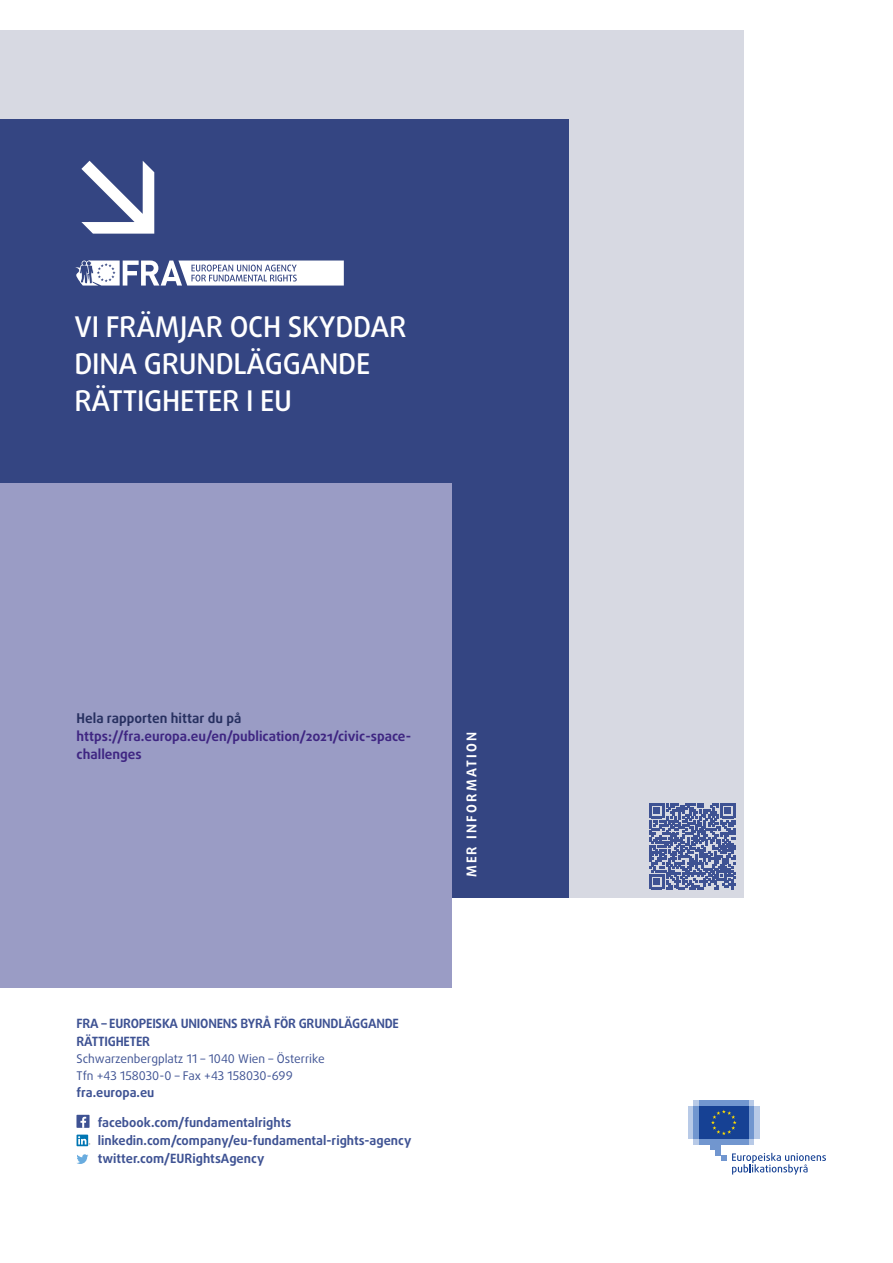
<style>
.page{position:relative;width:893px;height:1263px;background:#fff}
.page>*{position:absolute;margin:0;border:0;box-sizing:border-box;transform-origin:0 0}
.doc_title_end{font:500 28.5px/37px "Daxline Pro";letter-spacing:-.01em;color:#fff}
.end_body{font:700 13.5px/18px "Daxline Pro";color:#3f2682}
.end_title_2_break{font:700 13.5px "Daxline Pro";color:#273060}
.end_title_1{font:700 13.5px "Daxline Pro";letter-spacing:.16em;color:#fff}
.end_address_4{font:700 12.75px "Daxline Pro";color:#3e5293}
.end_address_1{font:700 12.75px/18px "Daxline Pro";letter-spacing:-.015em;color:#3e5293}
.end_address_3{font:700 12.75px "Daxline Pro";color:#3e5293}
.end_address_2{font:12px "Daxline Pro";color:#3e5293}
</style>
<div class="page">
<div style="left:0;top:30px;width:743px;height:868px;background:#d7d9e2"></div>
<div style="left:0;top:119px;width:569px;height:779px;background:#344582"></div>
<svg style="left:81px;top:161px;width:73px;height:73px"></svg>
<svg style="left:75px;top:260px;width:269px;height:26px;background:#c5cadb"></svg>
<svg style="left:649px;top:803px;width:86px;height:86px"></svg>
<svg style="left:694px;top:1139px;width:60px;height:5px"></svg>
<svg style="left:694px;top:1100px;width:60px;height:6px"></svg>
<div style="left:699px;top:1100px;width:49px;height:6px;background:#7196cf"></div>
<div style="left:699px;top:1139px;width:49px;height:5px;background:#7196cf"></div>
<div style="left:748px;top:1106px;width:6px;height:33px;background:#7196cf"></div>
<div style="left:754px;top:1106px;width:5px;height:33px;background:#b8cae7"></div>
<div style="left:694px;top:1106px;width:5px;height:33px;background:#7196cf"></div>
<div style="left:688px;top:1106px;width:6px;height:33px;background:#b8cae7"></div>
<div style="left:710px;top:1139px;width:11px;height:11px;background:#7196cf"></div>
<div style="left:716px;top:1139px;width:5px;height:16px;background:#7196cf"></div>
<div style="left:699px;top:1106px;width:49px;height:33px;background:#164194"></div>
<svg style="left:711px;top:1110px;width:26px;height:25px"></svg>
<svg style="left:721px;top:1153px;width:105px;height:21px"></svg>
<div style="left:0;top:484px;width:452px;height:504px;background:#9a9cc5"></div>
<div style="left:76px;top:1115px;width:14px;height:13px;background:#3e5293"></div>
<svg style="left:80px;top:1117px;width:6px;height:11px"></svg>
<svg style="left:77px;top:1154px;width:11px;height:10px"></svg>
<div style="left:77px;top:1134px;width:11px;height:12px;background:#0076b3"></div>
<svg style="left:78px;top:1136px;width:12px;height:9px"></svg>
<p class="doc_title_end" style="left:74px;top:308px;width:334px">VI FRÄMJAR OCH SKYDDAR<br>DINA GRUNDLÄGGANDE<br>RÄTTIGHETER I EU</p>
<p class="end_title_2_break" style="left:77px;top:709px;width:166px">Hela rapporten hittar du på</p>
<p class="end_body" style="left:77px;top:727px;width:336px">https://fra.europa.eu/en/publication/2021/civic-space&shy;challenges</p>
<p class="end_address_1" style="left:77px;top:1014px;width:324px">FRA – EUROPEISKA UNIONENS BYRÅ FÖR GRUNDLÄGGANDE<br>RÄTTIGHETER</p>
<p class="end_address_2" style="left:77px;top:1050px;width:250px">Schwarzenbergplatz 11 – 1040 Wien – Österrike</p>
<p class="end_address_2" style="left:77px;top:1068px;width:218px">Tfn +43 158030-0 – Fax +43 158030-699</p>
<p class="end_address_3" style="left:77px;top:1084px;width:79px">fra.europa.eu</p>
<p class="end_address_4" style="left:98px;top:1114px;width:195px">facebook.com/fundamentalrights</p>
<p class="end_address_4" style="left:98px;top:1132px;width:315px">linkedin.com/company/eu-fundamental-rights-agency</p>
<p class="end_address_4" style="left:98px;top:1150px;width:168px">twitter.com/EURightsAgency</p>
<p class="end_title_1" style="left:463px;top:877px;width:147px;rotate:-90deg">MER INFORMATION</p>
</div>
